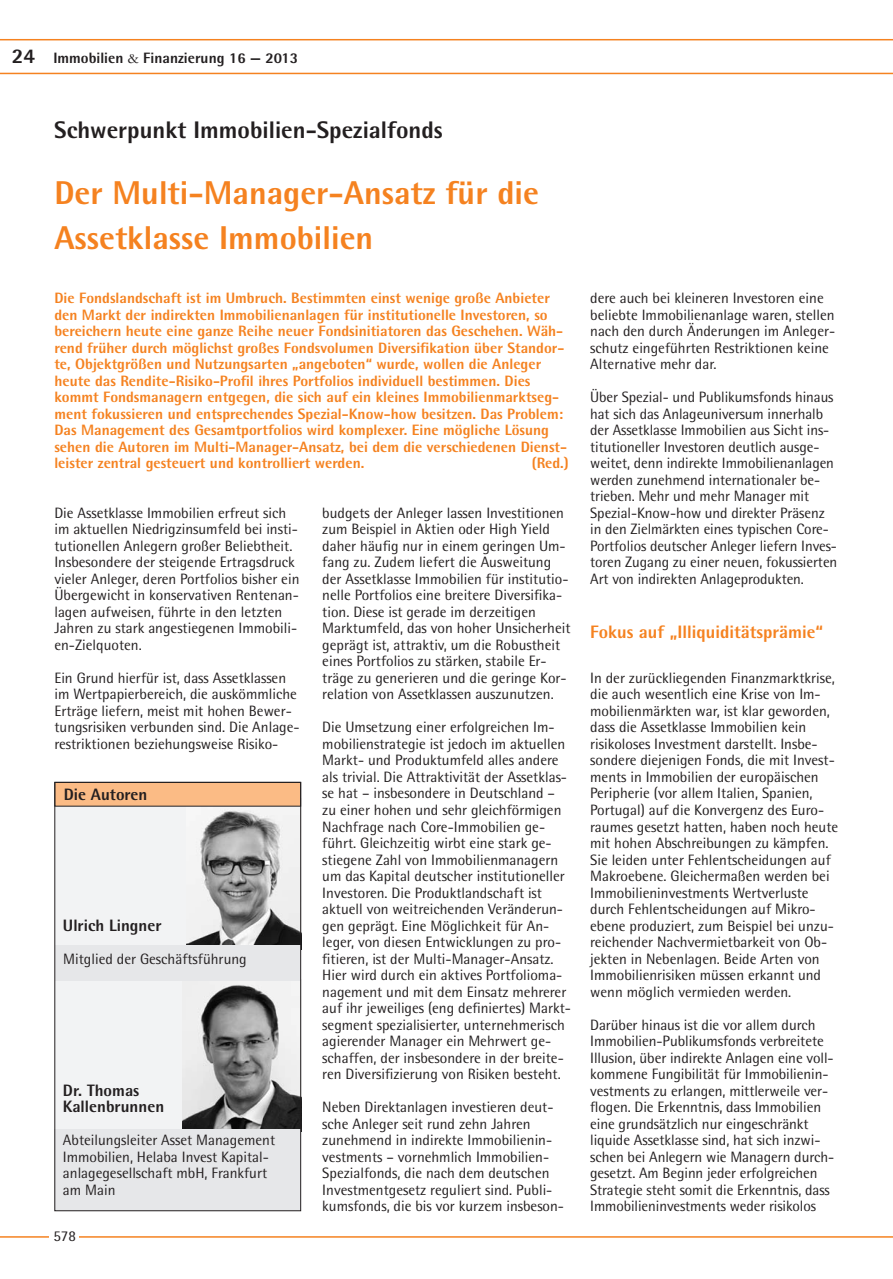
<style>
.page{position:relative;width:893px;height:1279px;background:#fff}
.page>*{position:absolute;margin:0;border:0;box-sizing:border-box;transform-origin:0 0}
.t1{font:800 33px/45px "Rotis Semi Sans";color:#f58220}
.t2{font:800 24px "Rotis Semi Sans";color:#231f20}
.t3{font:800 18px "Rotis Semi Sans";color:#f58220}
.t4{font:800 16.5px/16.5px "Rotis Semi Sans";color:#231f20}
.t5{font:15px/16.5px "Rotis Semi Sans";color:#231f20}
.t6{font:800 15px/16.5px "Rotis Semi Sans";color:#f58220}
.t7{font:800 15px "Rotis Semi Sans";color:#231f20}
.s1{font-size:21px}
.s2{font-family:"Garamond";font-weight:400}
</style>
<div class="page">
<hr style="left:0;top:1236px;width:893px;height:1px;background:#f58220">
<svg style="left:0;top:39px;width:893px;height:35px"></svg>
<div style="left:50px;top:1221px;width:29px;height:30px;background:#fff"></div>
<div style="left:55px;top:787px;width:246px;height:417px;background:#f2f3f4"></div>
<img style="left:182px;top:985px;width:117px;height:144px">
<img style="left:186px;top:798px;width:116px;height:151px">
<div style="left:55px;top:945px;width:246px;height:36px;background:#e6e7e9"></div>
<div style="left:54px;top:1129px;width:246px;height:82px;background:#e6e7e9"></div>
<div style="left:55px;top:782px;width:246px;height:24px;background:#fbbb85"></div>
<div style="left:54px;top:782px;width:247px;height:429px;border:1px solid #231f20"></div>
<p class="t7" style="left:12px;top:49px;width:288px"><span class="s1">24</span> Immobilien <span class="s2">&amp;</span> Finanzierung 16 — 2013</p>
<h2 class="t2" style="left:54px;top:115px;width:390px">Schwerpunkt Immobilien-Spezialfonds</h2>
<h1 class="t1" style="left:54px;top:170px;width:486px">Der Multi-Manager-Ansatz für die<br>Assetklasse Immobilien</h1>
<p class="t6" style="left:54px;top:290px;width:514px">Die Fondslandschaft ist im Umbruch. Bestimmten einst wenige große Anbieter den Markt der indirekten Immobilienanlagen für institutionelle Investoren, so bereichern heute eine ganze Reihe neuer Fondsinitiatoren das Geschehen. Wäh&shy;rend früher durch möglichst großes Fondsvolumen Diversifikation über Standor&shy;te, Objektgrößen und Nutzungsarten „angeboten“ wurde, wollen die Anleger heute das Rendite-Risiko-Profil ihres Portfolios individuell bestimmen. Dies kommt Fondsmanagern entgegen, die sich auf ein kleines Immobilienmarktseg&shy;ment fokussieren und entsprechendes Spezial-Know-how besitzen. Das Problem:<br>Das Management des Gesamtportfolios wird komplexer. Eine mögliche Lösung sehen die Autoren im Multi-Manager-Ansatz, bei dem die verschiedenen Dienst&shy;leister zentral gesteuert und kontrolliert werden.</p>
<p class="t6" style="left:532px;top:455px;width:39px">(Red.)</p>
<p class="t5" style="left:54px;top:504px;width:247px">Die Assetklasse Immobilien erfreut sich im aktuellen Niedrigzinsumfeld bei insti&shy;tutionellen Anlegern großer Beliebtheit.<br>Insbesondere der steigende Ertragsdruck vieler Anleger, deren Portfolios bisher ein Übergewicht in konservativen Rentenan&shy;lagen aufweisen, führte in den letzten Jahren zu stark angestiegenen Immobili&shy;en-Zielquoten.</p>
<p class="t5" style="left:54px;top:669px;width:247px">Ein Grund hierfür ist, dass Assetklassen im Wertpapierbereich, die auskömmliche Erträge liefern, meist mit hohen Bewer&shy;tungsrisiken verbunden sind. Die Anlage&shy;restriktionen beziehungsweise Risiko-</p>
<p class="t4" style="left:64px;top:786px;width:85px">Die Autoren</p>
<p class="t4" style="left:63px;top:916px;width:100px">Ulrich Lingner</p>
<p class="t5" style="left:63px;top:950px;width:185px">Mitglied der Geschäftsführung</p>
<p class="t4" style="left:63px;top:1081px;width:103px">Dr. Thomas<br>Kallenbrunnen</p>
<p class="t5" style="left:63px;top:1131px;width:214px">Abteilungsleiter Asset Management<br>Immobilien, Helaba Invest Kapital&shy;anlagegesellschaft mbH, Frankfurt am Main</p>
<p class="t5" style="left:53px;top:1227px;width:24px">578</p>
<p class="t5" style="left:322px;top:504px;width:250px">budgets der Anleger lassen Investitionen zum Beispiel in Aktien oder High Yield daher häufig nur in einem geringen Um&shy;fang zu. Zudem liefert die Ausweitung der Assetklasse Immobilien für institutio&shy;nelle Portfolios eine breitere Diversifika&shy;tion. Diese ist gerade im derzeitigen Marktumfeld, das von hoher Unsicherheit geprägt ist, attraktiv, um die Robustheit eines Portfolios zu stärken, stabile Er&shy;träge zu generieren und die geringe Kor&shy;relation von Assetklassen auszunutzen.</p>
<p class="t5" style="left:322px;top:719px;width:250px">Die Umsetzung einer erfolgreichen Im&shy;mobilienstrategie ist jedoch im aktuellen Markt- und Produktumfeld alles andere als trivial. Die Attraktivität der Assetklas&shy;se hat – insbesondere in Deutschland – zu einer hohen und sehr gleichförmigen Nachfrage nach Core-Immobilien ge&shy;führt. Gleichzeitig wirbt eine stark ge&shy;stiegene Zahl von Immobilienmanagern um das Kapital deutscher institutioneller Investoren. Die Produktlandschaft ist aktuell von weitreichenden Veränderun&shy;gen geprägt. Eine Möglichkeit für An&shy;leger, von diesen Entwicklungen zu pro&shy;fitieren, ist der Multi-Manager-Ansatz.<br>Hier wird durch ein aktives Portfolioma&shy;nagement und mit dem Einsatz mehrerer auf ihr jeweiliges (eng definiertes) Markt&shy;segment spezialisierter, unternehmerisch agierender Manager ein Mehrwert ge&shy;schaffen, der insbesondere in der breite&shy;ren Diversifizierung von Risiken besteht.</p>
<p class="t5" style="left:322px;top:1098px;width:243px">Neben Direktanlagen investieren deut&shy;sche Anleger seit rund zehn Jahren zunehmend in indirekte Immobilienin&shy;vestments – vornehmlich Immobilien-Spezialfonds, die nach dem deutschen Investmentgesetz reguliert sind. Publi&shy;kumsfonds, die bis vor kurzem insbeson-</p>
<p class="t5" style="left:590px;top:290px;width:247px">dere auch bei kleineren Investoren eine beliebte Immobilienanlage waren, stellen nach den durch Änderungen im Anleger&shy;schutz eingeführten Restriktionen keine Alternative mehr dar.</p>
<p class="t5" style="left:590px;top:389px;width:249px">Über Spezial- und Publikumsfonds hinaus hat sich das Anlageuniversum innerhalb der Assetklasse Immobilien aus Sicht ins&shy;titutioneller Investoren deutlich ausge&shy;weitet, denn indirekte Immobilienanlagen werden zunehmend internationaler be&shy;trieben. Mehr und mehr Manager mit Spezial-Know-how und direkter Präsenz in den Zielmärkten eines typischen Core-Portfolios deutscher Anleger liefern Inves&shy;toren Zugang zu einer neuen, fokussierten Art von indirekten Anlageprodukten.</p>
<p class="t3" style="left:590px;top:620px;width:234px">Fokus auf „Illiquiditätsprämie“</p>
<p class="t5" style="left:590px;top:669px;width:250px">In der zurückliegenden Finanzmarktkrise, die auch wesentlich eine Krise von Im&shy;mobilienmärkten war, ist klar geworden, dass die Assetklasse Immobilien kein risikoloses Investment darstellt. Insbe&shy;sondere diejenigen Fonds, die mit Invest&shy;ments in Immobilien der europäischen Peripherie (vor allem Italien, Spanien, Portugal) auf die Konvergenz des Euro&shy;raumes gesetzt hatten, haben noch heute mit hohen Abschreibungen zu kämpfen.<br>Sie leiden unter Fehlentscheidungen auf Makroebene. Gleichermaßen werden bei Immobilieninvestments Wertverluste durch Fehlentscheidungen auf Mikro&shy;ebene produziert, zum Beispiel bei unzu&shy;reichender Nachvermietbarkeit von Ob&shy;jekten in Nebenlagen. Beide Arten von Immobilienrisiken müssen erkannt und wenn möglich vermieden werden.</p>
<p class="t5" style="left:590px;top:1016px;width:246px">Darüber hinaus ist die vor allem durch Immobilien-Publikumsfonds verbreitete Illusion, über indirekte Anlagen eine voll&shy;kommene Fungibilität für Immobilienin&shy;vestments zu erlangen, mittlerweile ver&shy;flogen. Die Erkenntnis, dass Immobilien eine grundsätzlich nur eingeschränkt liquide Assetklasse sind, hat sich inzwi&shy;schen bei Anlegern wie Managern durch&shy;gesetzt. Am Beginn jeder erfolgreichen Strategie steht somit die Erkenntnis, dass Immobilieninvestments weder risikolos</p>
</div>
